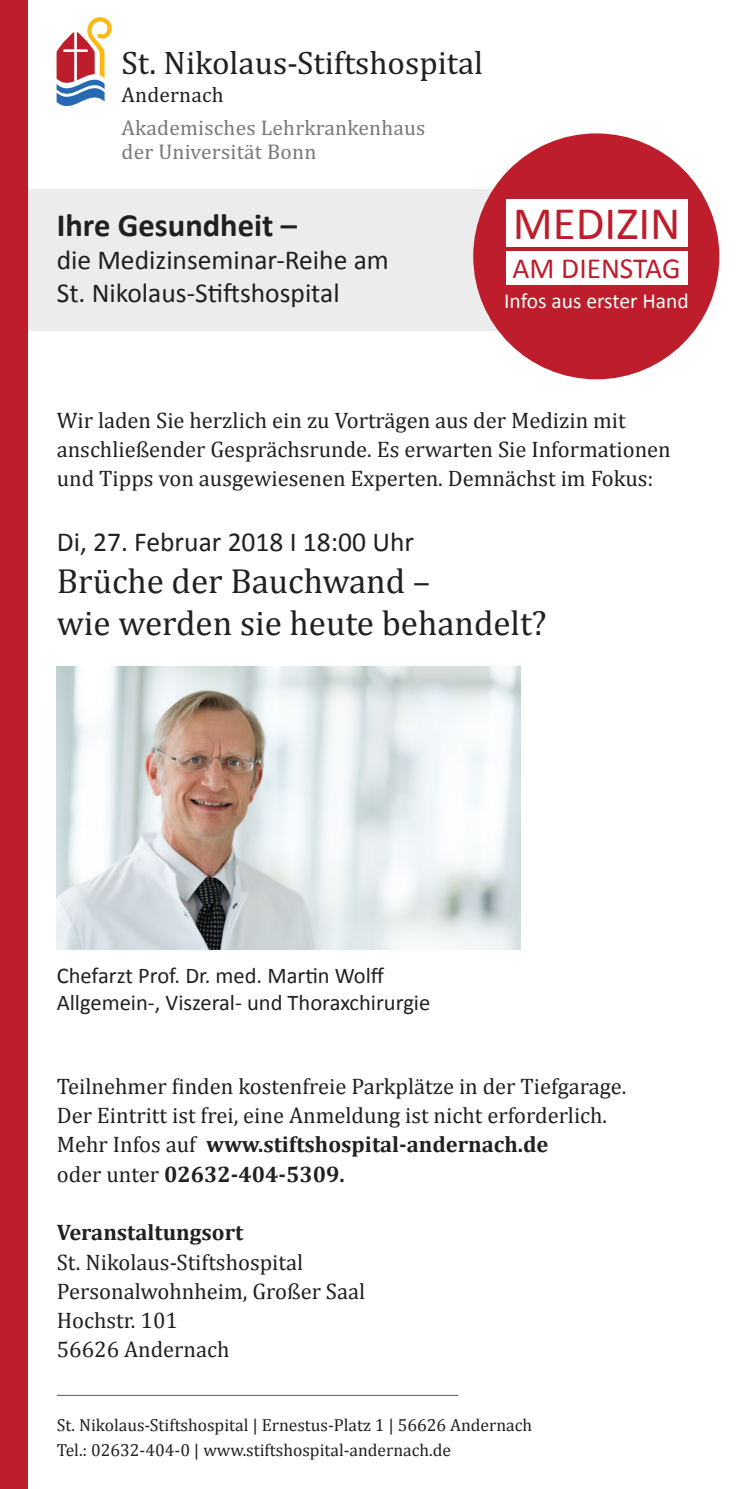
<style>
.page{position:relative;width:745px;height:1489px;background:#fff}
.page>*{position:absolute;margin:0;border:0;box-sizing:border-box;transform-origin:0 0}
.t1{font:46.75px "Calibri";color:#be1d2c}
.t2{font:35px/42px "Cambria";color:#231f20}
.t3{font:33px "Cambria";color:#231f20}
.t4{font:700 32.5px "Calibri";color:#231f20}
.t5{font:29.25px "Calibri";color:#be1d2c}
.t6{font:27.5px/33px "Calibri";color:#231f20}
.t7{font:22.5px/29.2px "Cambria";color:#231f20}
.t8{font:22.5px/27px "Calibri";color:#231f20}
.t9{font:21.5px/33.2px "Cambria";letter-spacing:.01em;color:#76787b}
.t10{font:21.5px "Calibri";color:#fff}
.t11{font:17.5px/25px "Cambria";color:#231f20}
.s1{color:#231f20}
.s2{font-weight:700}
</style>
<div class="page">
<div style="left:16px;top:190px;width:530px;height:141px;background:#ebeceb"></div>
<hr style="left:57px;top:1394px;width:401px;height:1px;background:#57585a">
<div style="left:0;top:0;width:27px;height:1488px;background:#be1d2c"></div>
<img style="left:57px;top:667px;width:462px;height:282px">
<div style="left:473px;top:133px;width:245px;height:246px;background:#be1d2c;border-radius:50%"></div>
<div style="left:505px;top:199px;width:182px;height:48px;background:#fff"></div>
<div style="left:505px;top:252px;width:181px;height:33px;background:#fff"></div>
<svg style="left:57px;top:17px;width:55px;height:90px"></svg>
<p class="t3" style="left:121px;top:51px;width:363px">St. Nikolaus-Stiftshospital</p>
<p class="t9" style="left:121px;top:80px;width:305px"><span class="s1">Andernach<br></span>Akademisches Lehrkrankenhaus</p>
<p class="t9" style="left:121px;top:137px;width:196px">der Universität Bonn</p>
<p class="t4" style="left:57px;top:204px;width:241px">Ihre Gesundheit –</p>
<p class="t6" style="left:57px;top:243px;width:333px">die Medizinseminar-Reihe am<br>St. Nikolaus-Stiftshospital</p>
<p class="t1" style="left:512px;top:194px;width:169px">MEDIZIN</p>
<p class="t5" style="left:512px;top:250px;width:169px">AM DIENSTAG</p>
<p class="t10" style="left:503px;top:287px;width:186px">Infos aus erster Hand</p>
<p class="t7" style="left:57px;top:405px;width:615px">Wir laden Sie herzlich ein zu Vorträgen aus der Medizin mit anschließender Gesprächsrunde. Es erwarten Sie Informationen und Tipps von ausgewiesenen Experten. Demnächst im Fokus:</p>
<p class="t6" style="left:57px;top:525px;width:358px">Di, 27. Februar 2018 I 18:00 Uhr</p>
<p class="t2" style="left:57px;top:559px;width:491px">Brüche der Bauchwand –<br>wie werden sie heute behandelt?</p>
<p class="t8" style="left:57px;top:961px;width:375px">Chefarzt Prof. Dr. med. Martin Wolff<br>Allgemein-, Viszeral- und Thoraxchirurgie</p>
<p class="t7" style="left:57px;top:1071px;width:570px">Teilnehmer finden kostenfreie Parkplätze in der Tiefgarage.<br>Der Eintritt ist frei, eine Anmeldung ist nicht erforderlich.<br>Mehr Infos auf <span class="s2">www.stiftshospital-andernach.de<br></span>oder unter <span class="s2">02632-404-5309.</span></p>
<p class="t7" style="left:57px;top:1217px;width:248px"><span class="s2">Veranstaltungsort<br></span>St. Nikolaus-Stiftshospital</p>
<p class="t7" style="left:57px;top:1276px;width:310px">Personalwohnheim, Großer Saal</p>
<p class="t7" style="left:57px;top:1305px;width:123px">Hochstr. 101</p>
<p class="t7" style="left:57px;top:1334px;width:174px">56626 Andernach</p>
<p class="t11" style="left:57px;top:1412px;width:476px">St. Nikolaus-Stiftshospital | Ernestus-Platz 1 | 56626 Andernach<br>Tel.: 02632-404-0 | www.stiftshospital-andernach.de</p>
</div>
